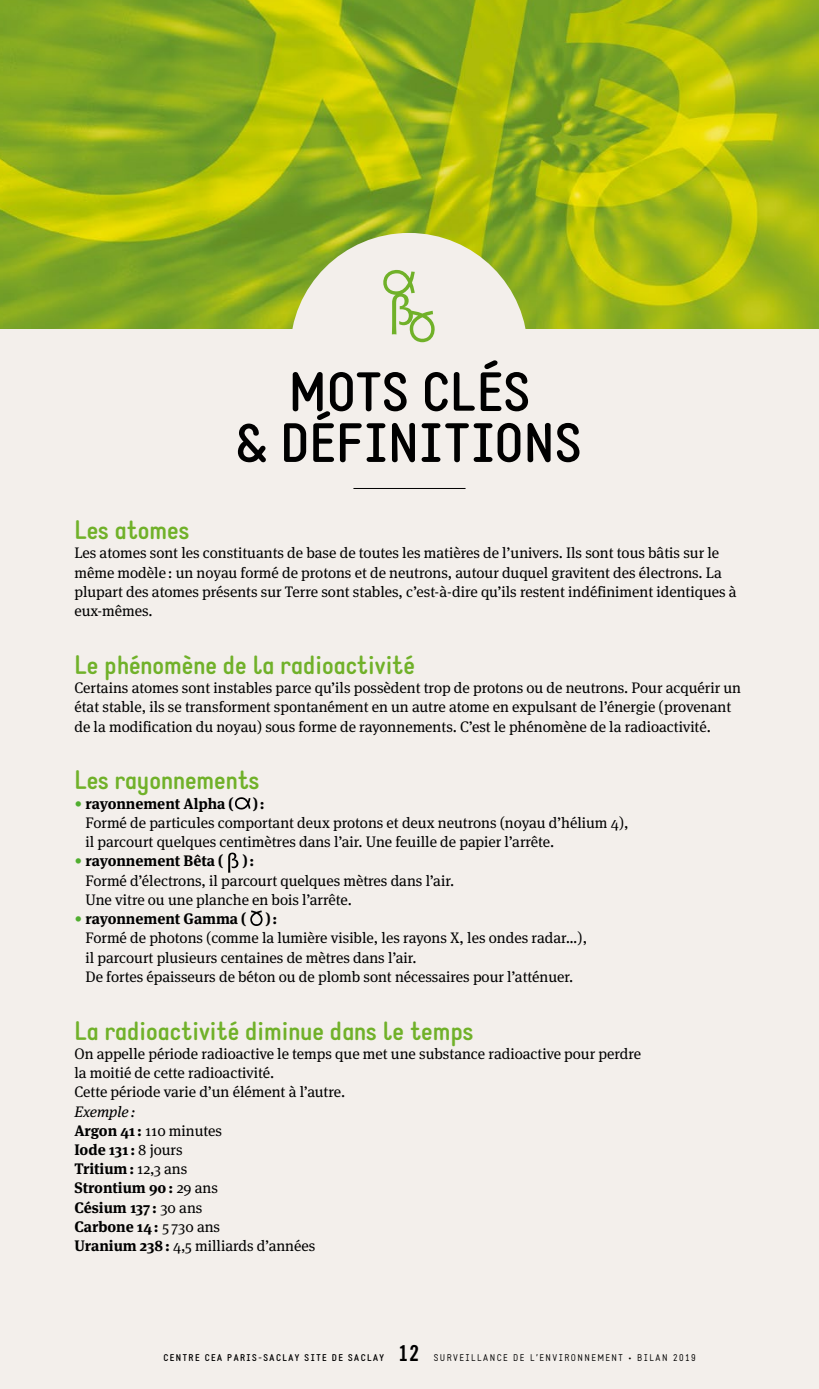
<style>
.page{position:relative;width:819px;height:1389px;background:#f3efeb}
.page>*{position:absolute;margin:0;border:0;box-sizing:border-box;transform-origin:0 0}
.t1{font:700 54.25px/50.9px "Static";letter-spacing:.01em;color:#000;text-align:center}
.t2{font:700 26.25px "Static";letter-spacing:-.01em;color:#70b129}
.t3{font:700 condensed 21.88px "News Gothic BT";color:#000}
.t4{font:15.22px/19.2px "Meta Serif";color:#000}
.t5{font:700 15.22px/19.2px "Meta Serif";color:#000}
.t6{font:9.62px "Static";letter-spacing:.15em;color:#000}
.t7{font:700 9.62px "Static";letter-spacing:.15em;color:#000}
.s1{color:#50ae2f}
.s2{font-weight:700}
.s3{font-weight:400;font-style:italic}
.s4{font-weight:400}
</style>
<div class="page">
<img style="left:0;top:0;width:819px;height:328px">
<div style="left:290px;top:233px;width:237px;height:237px;background:#f3efeb;border-radius:50%"></div>
<hr style="left:353px;top:488px;width:112px;height:1px;background:#000">
<svg style="left:383px;top:270px;width:52px;height:72px"></svg>
<svg style="left:235px;top:797px;width:15px;height:13px"></svg>
<svg style="left:228px;top:853px;width:10px;height:20px"></svg>
<svg style="left:250px;top:911px;width:12px;height:15px"></svg>
<h1 class="t1" style="left:237px;top:368px;width:345px">MOTS CLÉS<br>&amp; DÉFINITIONS</h1>
<h2 class="t2" style="left:74px;top:514px;width:117px">Les atomes</h2>
<p class="t4" style="left:74px;top:543px;width:663px">Les atomes sont les constituants de base de toutes les matières de l’univers. Ils sont tous bâtis sur le même modèle: un noyau formé de protons et de neutrons, autour duquel gravitent des électrons. La plupart des atomes présents sur Terre sont stables, c’est-à-dire qu’ils restent indéfiniment identiques à eux-mêmes.</p>
<h2 class="t2" style="left:74px;top:649px;width:342px">Le phénomène de la radioactivité</h2>
<p class="t4" style="left:74px;top:678px;width:668px">Certains atomes sont instables parce qu’ils possèdent trop de protons ou de neutrons. Pour acquérir un état stable, ils se transforment spontanément en un autre atome en expulsant de l’énergie (provenant de la modification du noyau) sous forme de rayonnements. C’est le phénomène de la radioactivité.</p>
<h2 class="t2" style="left:74px;top:764px;width:187px">Les rayonnements</h2>
<p class="t4" style="left:85px;top:793px;width:544px;text-indent:-11px"><span class="s1">•</span> <span class="s2">rayonnement Alpha ( ):<br></span>Formé de particules comportant deux protons et deux neutrons (noyau d’hélium 4), il parcourt quelques centimètres dans l’air. Une feuille de papier l’arrête.</p>
<p class="t4" style="left:85px;top:851px;width:370px;text-indent:-11px"><span class="s1">•</span> <span class="s2">rayonnement Bêta ( ):<br></span>Formé d’électrons, il parcourt quelques mètres dans l’air.<br>Une vitre ou une planche en bois l’arrête.</p>
<p class="t4" style="left:85px;top:909px;width:503px;text-indent:-11px"><span class="s1">•</span> <span class="s2">rayonnement Gamma ( ):<br></span>Formé de photons (comme la lumière visible, les rayons X, les ondes radar…), il parcourt plusieurs centaines de mètres dans l’air.<br>De fortes épaisseurs de béton ou de plomb sont nécessaires pour l’atténuer.</p>
<h2 class="t2" style="left:74px;top:1015px;width:400px">La radioactivité diminue dans le temps</h2>
<p class="t4" style="left:74px;top:1044px;width:568px">On appelle période radioactive le temps que met une substance radioactive pour perdre la moitié de cette radioactivité.<br>Cette période varie d’un élément à l’autre.</p>
<p class="t5" style="left:74px;top:1101px;width:242px"><span class="s3">Exemple :<br></span>Argon 41 : <span class="s4">110 minutes<br></span>Iode 131 : <span class="s4">8 jours<br></span>Tritium: <span class="s4">12,3 ans<br></span>Strontium 90: <span class="s4">29 ans<br></span>Césium 137 : <span class="s4">30 ans<br></span>Carbone 14: <span class="s4">5 730 ans<br></span>Uranium 238: <span class="s4">4,5 milliards d’années</span></p>
<p class="t7" style="left:163px;top:1352px;width:222px">CENTRE CEA PARIS-SACLAY SITE DE SACLAY</p>
<h3 class="t3" style="left:399px;top:1339px;width:21px">12</h3>
<p class="t6" style="left:434px;top:1352px;width:263px">SURVEILLANCE DE L’ENVIRONNEMENT • BILAN 2019</p>
</div>
